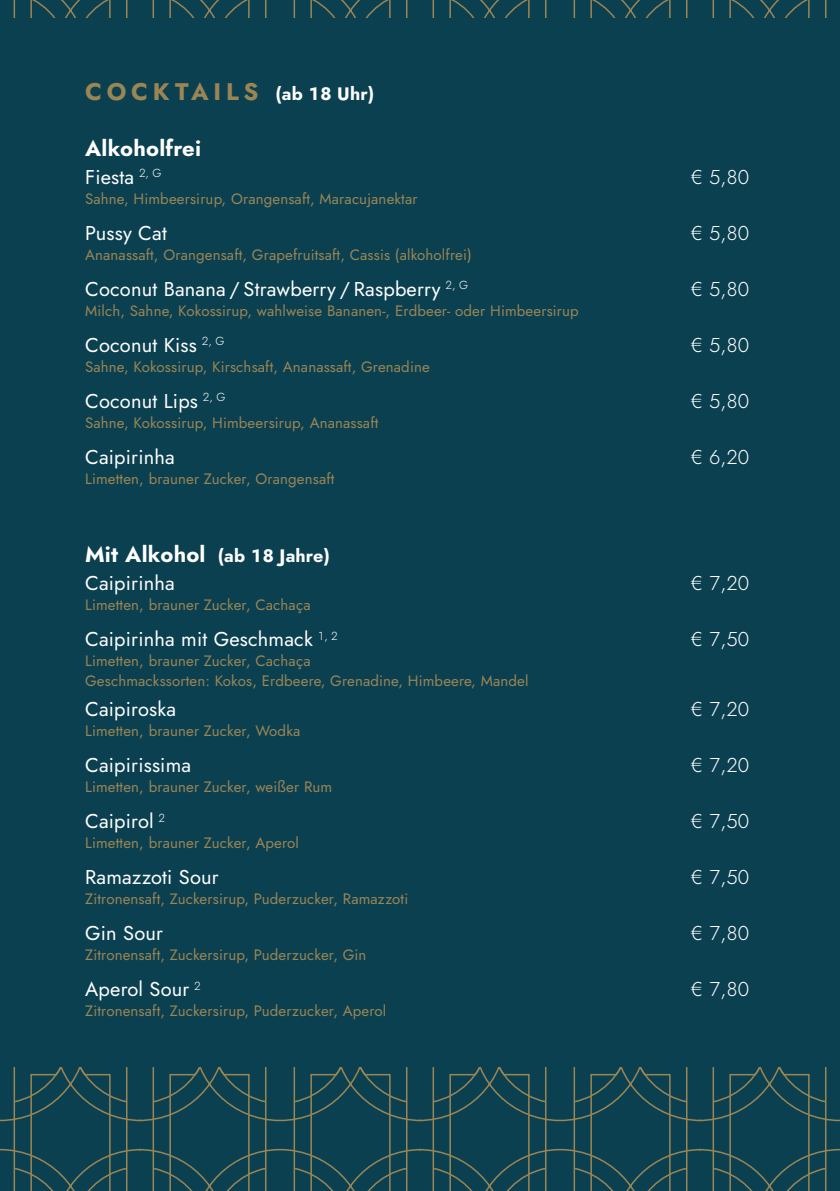
<style>
.page{position:relative;width:840px;height:1191px;background:#fff}
.page>*{position:absolute;margin:0;border:0;box-sizing:border-box;transform-origin:0 0}
.t1{font:700 24px "Jost";letter-spacing:.2em;color:#9a8555}
.t2{font:700 22px "Jost";letter-spacing:.01em;color:#fff}
.t3{font:20px "Jost";letter-spacing:.01em;color:#fff}
.t4{font:300 20px "Jost";color:#fff}
.t5{font:700 18px "Jost";letter-spacing:.01em;color:#fff}
.t6{font:15px "Jost";letter-spacing:.01em;color:#9a8555}
.s1{font-size:18px;color:#fff}
.s2{font-size:22px}
</style>
<div class="page">
<div style="left:0;top:0;width:839px;height:1191px;background:#0b4050"></div>
<svg style="left:0;top:1067px;width:839px;height:124px"></svg>
<svg style="left:13px;top:0;width:814px;height:17px"></svg>
<p class="t1" style="left:85px;top:75px;width:290px">COCKTAILS <span class="s1">(ab 18 Uhr)</span></p>
<p class="t2" style="left:85px;top:133px;width:117px">Alkoholfrei</p>
<p class="t3" style="left:85px;top:163px;width:78px">Fiesta <sup>2,</sup> <sup>G</sup></p>
<p class="t4" style="left:690px;top:163px;width:60px">€ 5,80</p>
<p class="t6" style="left:85px;top:189px;width:334px">Sahne, Himbeersirup, Orangensaft, Maracujanektar</p>
<p class="t3" style="left:85px;top:219px;width:83px">Pussy Cat</p>
<p class="t4" style="left:690px;top:219px;width:60px">€ 5,80</p>
<p class="t6" style="left:85px;top:245px;width:388px">Ananassaft, Orangensaft, Grapefruitsaft, Cassis (alkoholfrei)</p>
<p class="t3" style="left:85px;top:275px;width:384px">Coconut Banana / Strawberry / Raspberry <sup>2,</sup> <sup>G</sup></p>
<p class="t4" style="left:690px;top:275px;width:60px">€ 5,80</p>
<p class="t6" style="left:85px;top:301px;width:495px">Milch, Sahne, Kokossirup, wahlweise Bananen-, Erdbeer- oder Himbeersirup</p>
<p class="t3" style="left:85px;top:331px;width:141px">Coconut Kiss <sup>2,</sup> <sup>G</sup></p>
<p class="t4" style="left:690px;top:331px;width:60px">€ 5,80</p>
<p class="t6" style="left:85px;top:357px;width:346px">Sahne, Kokossirup, Kirschsaft, Ananassaft, Grenadine</p>
<p class="t3" style="left:85px;top:387px;width:142px">Coconut Lips <sup>2,</sup> <sup>G</sup></p>
<p class="t4" style="left:690px;top:387px;width:60px">€ 5,80</p>
<p class="t6" style="left:85px;top:413px;width:294px">Sahne, Kokossirup, Himbeersirup, Ananassaft</p>
<p class="t3" style="left:85px;top:443px;width:91px">Caipirinha</p>
<p class="t4" style="left:690px;top:443px;width:60px">€ 6,20</p>
<p class="t6" style="left:85px;top:469px;width:251px">Limetten, brauner Zucker, Orangensaft</p>
<p class="t5" style="left:85px;top:543px;width:246px"><span class="s2">Mit Alkohol</span> (ab 18 Jahre)</p>
<p class="t3" style="left:85px;top:569px;width:91px">Caipirinha</p>
<p class="t4" style="left:690px;top:569px;width:60px">€ 7,20</p>
<p class="t6" style="left:85px;top:595px;width:227px">Limetten, brauner Zucker, Cachaça</p>
<p class="t3" style="left:85px;top:625px;width:254px">Caipirinha mit Geschmack <sup>1,</sup> <sup>2</sup></p>
<p class="t4" style="left:690px;top:625px;width:60px">€ 7,50</p>
<p class="t6" style="left:85px;top:651px;width:227px">Limetten, brauner Zucker, Cachaça</p>
<p class="t6" style="left:85px;top:671px;width:444px">Geschmackssorten: Kokos, Erdbeere, Grenadine, Himbeere, Mandel</p>
<p class="t3" style="left:85px;top:695px;width:92px">Caipiroska</p>
<p class="t4" style="left:690px;top:695px;width:60px">€ 7,20</p>
<p class="t6" style="left:85px;top:721px;width:216px">Limetten, brauner Zucker, Wodka</p>
<p class="t3" style="left:85px;top:751px;width:107px">Caipirissima</p>
<p class="t4" style="left:690px;top:751px;width:60px">€ 7,20</p>
<p class="t6" style="left:85px;top:777px;width:248px">Limetten, brauner Zucker, weißer Rum</p>
<p class="t3" style="left:85px;top:807px;width:82px">Caipirol <sup>2</sup></p>
<p class="t4" style="left:690px;top:807px;width:60px">€ 7,50</p>
<p class="t6" style="left:85px;top:833px;width:215px">Limetten, brauner Zucker, Aperol</p>
<p class="t3" style="left:85px;top:863px;width:135px">Ramazzoti Sour</p>
<p class="t4" style="left:690px;top:863px;width:60px">€ 7,50</p>
<p class="t6" style="left:85px;top:889px;width:324px">Zitronensaft, Zuckersirup, Puderzucker, Ramazzoti</p>
<p class="t3" style="left:85px;top:919px;width:79px">Gin Sour</p>
<p class="t4" style="left:690px;top:919px;width:60px">€ 7,80</p>
<p class="t6" style="left:85px;top:945px;width:283px">Zitronensaft, Zuckersirup, Puderzucker, Gin</p>
<p class="t3" style="left:85px;top:975px;width:117px">Aperol Sour <sup>2</sup></p>
<p class="t4" style="left:690px;top:975px;width:60px">€ 7,80</p>
<p class="t6" style="left:85px;top:1001px;width:302px">Zitronensaft, Zuckersirup, Puderzucker, Aperol</p>
</div>
